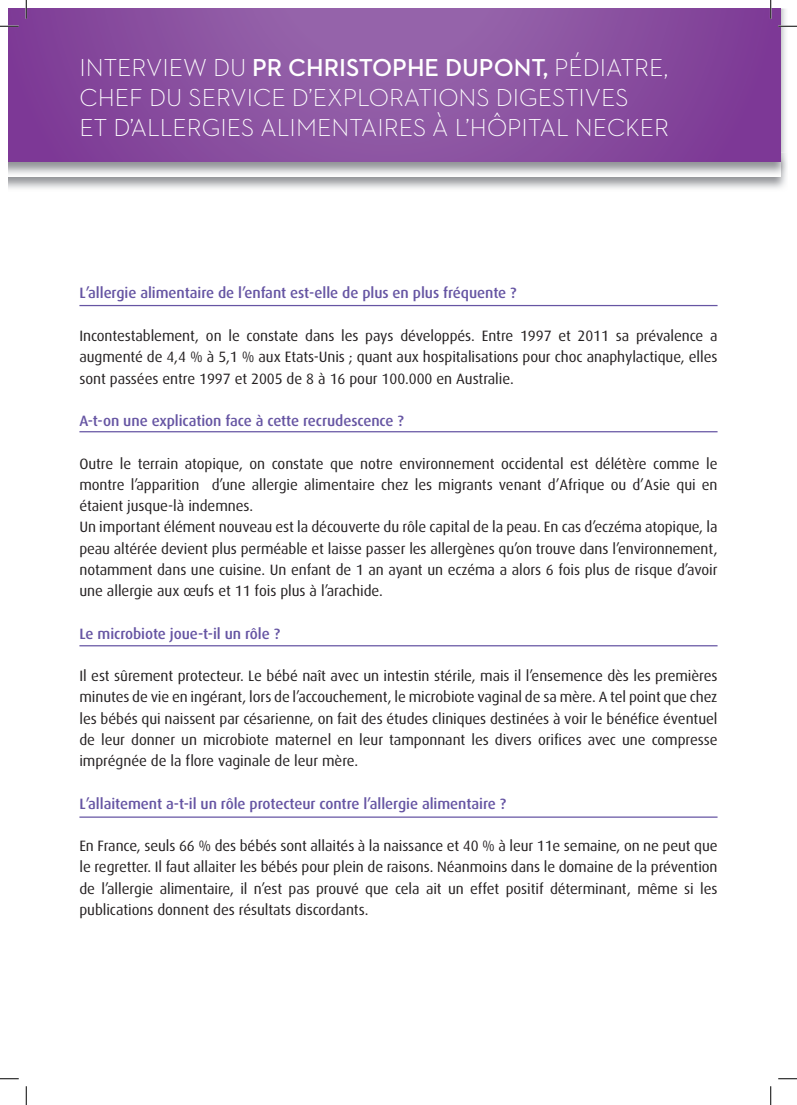
<style>
.page{position:relative;width:797px;height:1105px;background:#fff}
.page>*{position:absolute;margin:0;border:0;box-sizing:border-box;transform-origin:0 0}
.t1{font:300 25px/30px "Neutraface 2 Text";color:#fff}
.t2{font:15px/21.2px "Dax";letter-spacing:-.005em;color:#231f20;text-align:justify}
.t3{font:500 15px "Dax";letter-spacing:-.005em;color:#6655a3}
.s1{font-weight:600}
</style>
<div class="page">
<img style="left:780px;top:9px;width:8px;height:168px">
<svg style="left:9px;top:9px;width:771px;height:153px;background:#894f9f"></svg>
<hr style="left:79px;top:431px;width:638px;height:1px;background:#6655a3">
<hr style="left:79px;top:305px;width:638px;height:1px;background:#6655a3">
<hr style="left:79px;top:645px;width:638px;height:1px;background:#6655a3">
<hr style="left:79px;top:816px;width:638px;height:2px;background:#6655a3">
<svg style="left:0;top:25px;width:19px;height:2px"></svg>
<svg style="left:778px;top:25px;width:19px;height:2px"></svg>
<svg style="left:0;top:1078px;width:19px;height:1px"></svg>
<svg style="left:778px;top:1078px;width:19px;height:1px"></svg>
<svg style="left:25px;top:0;width:2px;height:19px"></svg>
<svg style="left:25px;top:1086px;width:2px;height:19px"></svg>
<svg style="left:770px;top:0;width:1px;height:19px"></svg>
<svg style="left:770px;top:1086px;width:1px;height:19px"></svg>
<h1 class="t1" style="left:79px;top:52px;width:591px">INTERVIEW DU <span class="s1">PR CHRISTOPHE DUPONT,</span> PÉDIATRE,<br>CHEF DU SERVICE D’EXPLORATIONS DIGESTIVES<br>ET D’ALLERGIES ALIMENTAIRES À L’HÔPITAL NECKER</h1>
<p class="t3" style="left:79px;top:285px;width:438px">L’allergie alimentaire de l’enfant est-elle de plus en plus fréquente ?</p>
<p class="t2" style="left:79px;top:325px;width:639px">Incontestablement, on le constate dans les pays développés. Entre 1997 et 2011 sa prévalence a augmenté de 4,4 % à 5,1 % aux Etats-Unis ; quant aux hospitalisations pour choc anaphylactique, elles sont passées entre 1997 et 2005 de 8 à 16 pour 100.000 en Australie.</p>
<p class="t3" style="left:79px;top:412px;width:326px">A-t-on une explication face à cette recrudescence ?</p>
<p class="t2" style="left:79px;top:453px;width:639px;text-align:left">Outre le terrain atopique, on constate que notre environnement occidental est délétère comme le montre l’apparition d’une allergie alimentaire chez les migrants venant d’Afrique ou d’Asie qui en étaient jusque-là indemnes.<br>Un important élément nouveau est la découverte du rôle capital de la peau. En cas d’eczéma atopique, la peau altérée devient plus perméable et laisse passer les allergènes qu’on trouve dans l’environnement, notamment dans une cuisine. Un enfant de 1 an ayant un eczéma a alors 6 fois plus de risque d’avoir une allergie aux œufs et 11 fois plus à l’arachide.</p>
<p class="t3" style="left:79px;top:625px;width:202px">Le microbiote joue-t-il un rôle ?</p>
<p class="t2" style="left:79px;top:665px;width:639px">Il est sûrement protecteur. Le bébé naît avec un intestin stérile, mais il l’ensemence dès les premières minutes de vie en ingérant, lors de l’accouchement, le microbiote vaginal de sa mère. A tel point que chez les bébés qui naissent par césarienne, on fait des études cliniques destinées à voir le bénéfice éventuel de leur donner un microbiote maternel en leur tamponnant les divers orifices avec une compresse imprégnée de la flore vaginale de leur mère.</p>
<p class="t3" style="left:79px;top:795px;width:428px">L’allaitement a-t-il un rôle protecteur contre l’allergie alimentaire ?</p>
<p class="t2" style="left:79px;top:835px;width:639px">En France, seuls 66 % des bébés sont allaités à la naissance et 40 % à leur 11e semaine, on ne peut que le regretter. Il faut allaiter les bébés pour plein de raisons. Néanmoins dans le domaine de la prévention de l’allergie alimentaire, il n’est pas prouvé que cela ait un effet positif déterminant, même si les publications donnent des résultats discordants.</p>
</div>
